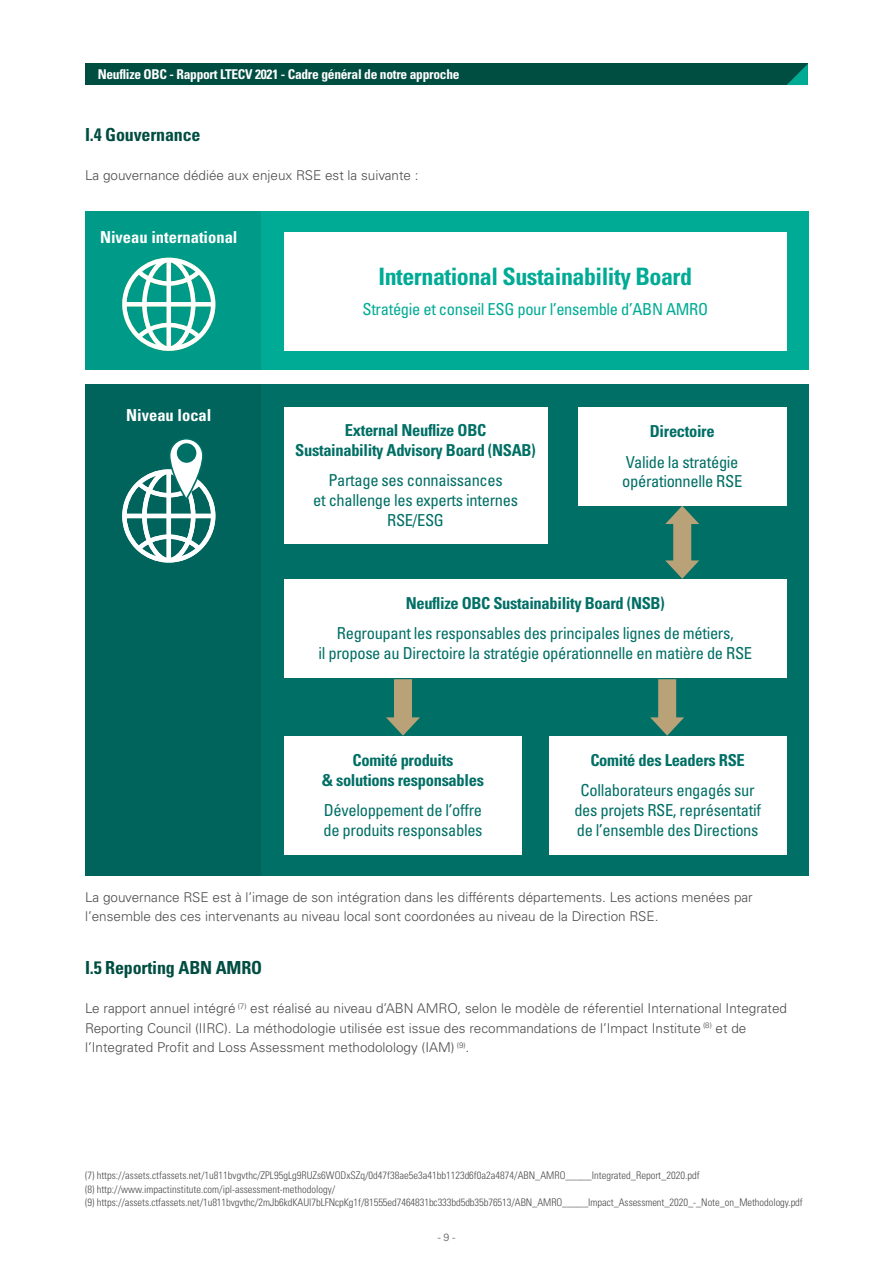
<style>
.page{position:relative;width:893px;height:1263px;background:#fff}
.page>*{position:absolute;margin:0;border:0;box-sizing:border-box;transform-origin:0 0}
.t1{font:700 condensed 24px "Univers LT Std";letter-spacing:-.02em;color:#00ab95}
.t2{font:700 condensed 18px "Univers LT Std";letter-spacing:-.01em;color:#004d41}
.t3{font:condensed 16.5px/19.8px "Univers LT Std";letter-spacing:-.02em;color:#006f65;text-align:center}
.t4{font:700 condensed 16.5px/19.8px "Univers LT Std";letter-spacing:-.02em;color:#006f65;text-align:center}
.t5{font:condensed 16.5px "Univers LT Std";letter-spacing:-.02em;color:#00ab95}
.t6{font:700 condensed 16.5px "Univers LT Std";color:#fff}
.t7{font:300 13.5px/19.5px "Univers LT Std";color:#4b4c4d}
.t8{font:700 condensed 13.5px "Univers LT Std";letter-spacing:-.02em;color:#fff}
.t9{font:300 condensed 10.5px/13.5px "Univers LT Std";color:#4b4c4d}
.t10{font:300 10.5px "Univers LT Std";color:#57585a}
</style>
<div class="page">
<div style="left:85px;top:64px;width:723px;height:21px;background:#004d41"></div>
<svg style="left:787px;top:64px;width:21px;height:21px"></svg>
<div style="left:85px;top:385px;width:723px;height:491px;background:#006f65"></div>
<div style="left:85px;top:211px;width:723px;height:159px;background:#00ab95"></div>
<div style="left:85px;top:211px;width:176px;height:159px;background:#009a88"></div>
<div style="left:85px;top:385px;width:176px;height:491px;background:#00645c"></div>
<div style="left:284px;top:232px;width:503px;height:119px;background:#fff"></div>
<div style="left:284px;top:579px;width:503px;height:98px;background:#fff"></div>
<div style="left:284px;top:407px;width:263px;height:136px;background:#fff"></div>
<div style="left:284px;top:736px;width:238px;height:119px;background:#fff"></div>
<div style="left:578px;top:407px;width:209px;height:99px;background:#fff"></div>
<div style="left:549px;top:736px;width:238px;height:119px;background:#fff"></div>
<div style="left:673px;top:517px;width:18px;height:51px;background:#b9a278"></div>
<svg style="left:665px;top:506px;width:34px;height:18px"></svg>
<svg style="left:665px;top:560px;width:34px;height:19px"></svg>
<div style="left:658px;top:679px;width:18px;height:45px;background:#b9a278"></div>
<svg style="left:650px;top:717px;width:34px;height:19px"></svg>
<div style="left:394px;top:679px;width:18px;height:45px;background:#b9a278"></div>
<svg style="left:386px;top:717px;width:34px;height:19px"></svg>
<svg style="left:122px;top:258px;width:93px;height:93px"></svg>
<svg style="left:122px;top:469px;width:93px;height:93px"></svg>
<svg style="left:170px;top:439px;width:33px;height:60px"></svg>
<div style="left:169px;top:438px;width:35px;height:62px;border:2px solid #006f65;border-radius:17px"></div>
<div style="left:177px;top:443px;width:19px;height:20px;background:#006f65;border-radius:50%"></div>
<p class="t8" style="left:98px;top:66px;width:363px">Neuflize OBC - Rapport LTECV 2021 - Cadre général de notre approche</p>
<h2 class="t2" style="left:85px;top:123px;width:117px">I.4 Gouvernance</h2>
<p class="t7" style="left:85px;top:165px;width:335px">La gouvernance dédiée aux enjeux RSE est la suivante :</p>
<p class="t6" style="left:100px;top:227px;width:139px">Niveau international</p>
<p class="t6" style="left:126px;top:405px;width:87px">Niveau local</p>
<h1 class="t1" style="left:379px;top:262px;width:315px">International Sustainability Board</h1>
<p class="t5" style="left:363px;top:299px;width:347px">Stratégie et conseil ESG pour l’ensemble d’ABN AMRO</p>
<p class="t4" style="left:295px;top:420px;width:242px">External Neuflize OBC<br>Sustainability Advisory Board (NSAB)</p>
<p class="t3" style="left:313px;top:470px;width:206px">Partage ses connaissances<br>et challenge les experts internes<br>RSE/ESG</p>
<p class="t4" style="left:650px;top:421px;width:66px">Directoire</p>
<p class="t3" style="left:622px;top:452px;width:121px;text-align:left">Valide la stratégie opérationnelle RSE</p>
<p class="t4" style="left:406px;top:593px;width:261px">Neuflize OBC Sustainability Board (NSB)</p>
<p class="t3" style="left:318px;top:623px;width:435px">Regroupant les responsables des principales lignes de métiers,<br>il propose au Directoire la stratégie opérationnelle en matière de RSE</p>
<p class="t4" style="left:322px;top:750px;width:163px">Comité produits<br>&amp; solutions responsables</p>
<p class="t3" style="left:323px;top:800px;width:161px;text-align:left">Développement de l’offre de produits responsables</p>
<p class="t4" style="left:590px;top:750px;width:156px">Comité des Leaders RSE</p>
<p class="t3" style="left:574px;top:780px;width:188px">Collaborateurs engagés sur des projets RSE, représentatif de l’ensemble des Directions</p>
<p class="t7" style="left:85px;top:887px;width:669px">La gouvernance RSE est à l’image de son intégration dans les différents départements. Les actions menées par l’ensemble des ces intervenants au niveau local sont coordonées au niveau de la Direction RSE.</p>
<h2 class="t2" style="left:85px;top:957px;width:179px">I.5 Reporting ABN AMRO</h2>
<p class="t7" style="left:85px;top:998px;width:704px">Le rapport annuel intégré <sup>(7)</sup> est réalisé au niveau d’ABN AMRO, selon le modèle de réferentiel International Integrated<br>Reporting Council (IIRC). La méthodologie utilisée est issue des recommandations de l’Impact Institute <sup>(8)</sup> et de l’Integrated Profit and Loss Assessment methodolology (IAM) <sup>(9)</sup>.</p>
<p class="t9" style="left:85px;top:1168px;width:719px">(7) https://assets.ctfassets.net/1u811bvgvthc/ZPL95gLg9RUZs6WODxSZq/0d47f38ae5e3a41bb1123d6f0a2a4874/ABN_AMRO_____Integrated_Report_2020.pdf<br>(8) http://www.impactinstitute.com/ipl-assessment-methodology/<br>(9) https://assets.ctfassets.net/1u811bvgvthc/2mJb6kdKAUl7bLFNcpKg1f/81555ed7464831bc333bd5db35b76513/ABN_AMRO_____Impact_Assessment_2020_-_Note_on_Methodology.pdf</p>
<p class="t10" style="left:438px;top:1231px;width:19px">- 9 -</p>
</div>
